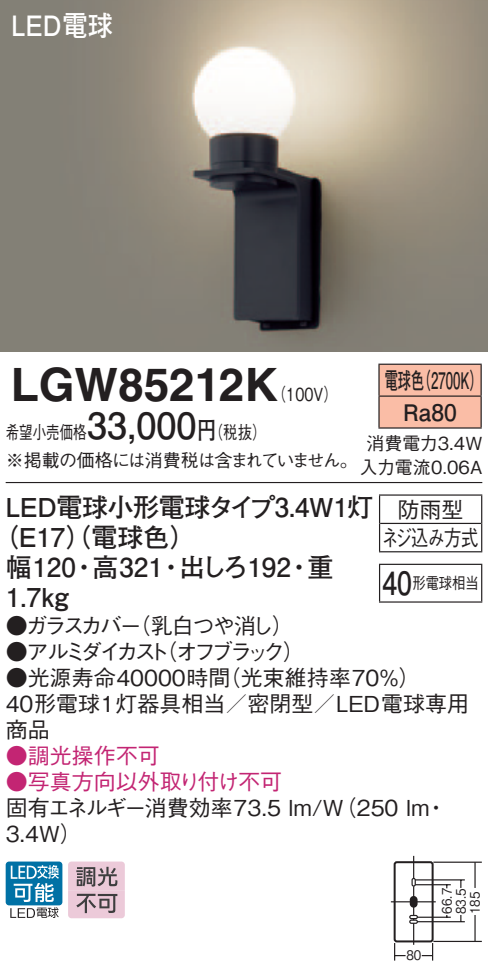
<style>
.page{position:relative;width:488px;height:974px;background:#fff}
.page>*{position:absolute;margin:0;border:0;box-sizing:border-box;transform-origin:0 0}
.t1{font:700 46px "Helvetica LT Std";color:#231f20}
.t2{font:700 36px "Futo Go B101 Pro";color:#231f20}
.t3{font:700 32px "Futo Go B101 Pro";color:#231f20;scale:.83 1}
.t4{font:700 28px "Futo Go B101 Pro";color:#fff;scale:.9 1}
.t5{font:700 26px/30px "Futo Go B101 Pro";letter-spacing:-.015em;color:#231f20}
.t6{font:700 22.8px/32px "Futo Go B101 Pro";color:#231f20;scale:.58 1}
.t7{font:500 22px/26px "Gothic BBB Pro";color:#231f20}
.t8{font:500 22px "Gothic BBB Pro";color:#c32573}
.t9{font:500 22px "Gothic BBB Pro";letter-spacing:-.195em;color:#231f20}
.t10{font:500 22px/28.4px "Gothic BBB Pro";letter-spacing:-.045em;color:#231f20;text-align:center}
.t11{font:500 18px/28px "Gothic BBB Pro";letter-spacing:-.04em;color:#231f20;scale:.75 1}
.t12{font:500 18px/24px "Gothic BBB Pro";color:#231f20;text-align:center}
.t13{font:500 18px "Gothic BBB Pro";color:#231f20;scale:.8 1}
.t14{font:500 16px "Gothic BBB Pro";color:#231f20;scale:.83 1}
.t15{font:500 13.2px/14px "Gothic BBB Pro";color:#231f20;text-align:justify;scale:.9 1}
.s1{font-family:"Futo Go B101 Pro";font-weight:700;font-size:24px}
</style>
<div class="page">
<hr style="left:415px;top:884px;width:35px;height:1px;background:#231f20">
<hr style="left:417px;top:916px;width:33px;height:1px;background:#231f20">
<hr style="left:391px;top:901px;width:44px;height:1px;background:#231f20">
<hr style="left:415px;top:879px;width:49px;height:1px;background:#231f20">
<hr style="left:433px;top:861px;width:48px;height:1px;background:#231f20">
<hr style="left:433px;top:940px;width:48px;height:2px;background:#231f20">
<hr style="left:417px;top:920px;width:47px;height:2px;background:#231f20">
<svg style="left:474px;top:915px;width:1px;height:26px"></svg>
<svg style="left:474px;top:862px;width:1px;height:25px"></svg>
<div style="left:393px;top:861px;width:40px;height:81px;border:2px solid #231f20;border-radius:2px"></div>
<svg style="left:394px;top:855px;width:39px;height:105px"></svg>
<img style="left:0;top:0;width:488px;height:351px">
<div style="left:6px;top:861px;width:56px;height:44px;background:#0071a5;border-radius:3px"></div>
<svg style="left:10px;top:865px;width:49px;height:52px"></svg>
<svg style="left:68px;top:861px;width:57px;height:57px;background:#c9afbb"></svg>
<hr style="left:6px;top:482px;width:476px;height:1px;background:#231f20">
<div style="left:379px;top:365px;width:101px;height:62px;background:#fabda6"></div>
<hr style="left:378px;top:363px;width:103px;height:2px;background:#231f20">
<hr style="left:378px;top:365px;width:1px;height:30px;background:#231f20">
<hr style="left:480px;top:365px;width:1px;height:30px;background:#231f20">
<hr style="left:378px;top:395px;width:103px;height:2px;background:#231f20">
<hr style="left:378px;top:396px;width:1px;height:31px;background:#231f20">
<hr style="left:480px;top:396px;width:1px;height:31px;background:#231f20">
<hr style="left:378px;top:427px;width:103px;height:1px;background:#231f20">
<svg style="left:379px;top:495px;width:1px;height:56px"></svg>
<hr style="left:379px;top:494px;width:103px;height:1px;background:#231f20">
<svg style="left:481px;top:495px;width:1px;height:56px"></svg>
<hr style="left:380px;top:522px;width:101px;height:2px;background:#231f20">
<hr style="left:379px;top:551px;width:103px;height:1px;background:#231f20">
<hr style="left:379px;top:565px;width:1px;height:36px;background:#231f20">
<hr style="left:379px;top:563px;width:103px;height:2px;background:#231f20">
<hr style="left:481px;top:565px;width:1px;height:36px;background:#231f20">
<hr style="left:379px;top:601px;width:103px;height:1px;background:#231f20">
<p class="t4" style="left:11px;top:3px;width:114px">LED電球</p>
<h1 class="t1" style="left:11px;top:357px;width:268px">LGW85212K</h1>
<p class="t13" style="left:197px;top:417px;width:88px">（<span class="s1">円</span>税抜(</p>
<p class="t6" style="left:417px;top:361px;width:115px">（2700 (K</p>
<p class="t6" style="left:403px;top:361px;width:94px;text-indent:-19px">電球色<br>Ra80</p>
<p class="t13" style="left:272px;top:380px;width:84px">（100 (V</p>
<h2 class="t2" style="left:87px;top:396px;width:111px">33,000</h2>
<p class="t11" style="left:6px;top:416px;width:471px">希望小売価格<br>※掲載の価格には消費税は含まれていません。</p>
<p class="t5" style="left:6px;top:489px;width:369px">LED電球小形電球タイプ3.4W 灯1</p>
<p class="t5" style="left:-8px;top:519px;width:206px">（E17（）電球色(</p>
<p class="t5" style="left:307px;top:549px;width:27px">重</p>
<p class="t12" style="left:359px;top:429px;width:124px">消費電力3.4W入力電流0.06A</p>
<p class="t10" style="left:381px;top:492px;width:98px">防雨型<br>ネジ込み方式</p>
<p class="t14" style="left:412px;top:570px;width:81px">形電球相当</p>
<p class="t5" style="left:6px;top:549px;width:72px">幅120<br>1.7kg</p>
<p class="t5" style="left:92px;top:549px;width:72px">高321</p>
<p class="t5" style="left:179px;top:549px;width:113px">出しろ192</p>
<p class="t5" style="left:71px;top:549px;width:27px">・</p>
<p class="t5" style="left:158px;top:549px;width:27px">・</p>
<p class="t5" style="left:286px;top:549px;width:27px">・</p>
<h3 class="t3" style="left:382px;top:557px;width:37px">40</h3>
<p class="t7" style="left:129px;top:610px;width:166px">（乳白つや消し(</p>
<p class="t7" style="left:6px;top:610px;width:138px">●ガラスカバー</p>
<p class="t7" style="left:155px;top:636px;width:151px">（オフブラック(</p>
<p class="t9" style="left:6px;top:634px;width:165px">●アルミダイカスト</p>
<p class="t7" style="left:219px;top:662px;width:203px">（光束維持率70％(</p>
<p class="t7" style="left:6px;top:662px;width:464px">●光源寿命40000時間<br>40形電球1灯器具相当／密閉型／LED電球専用商品</p>
<p class="t8" style="left:6px;top:738px;width:155px">●調光操作不可</p>
<p class="t8" style="left:6px;top:764px;width:278px">●写真方向以外取り付け不可</p>
<p class="t7" style="left:425px;top:792px;width:23px">・</p>
<p class="t7" style="left:6px;top:792px;width:425px">固有エネルギー消費効率73.5 lm （W/ 250 lm<br>3.4W(</p>
<p class="t15" style="left:406px;top:946px;width:18px">80</p>
<p class="t15" style="left:438px;top:914px;width:31px;rotate:-90deg">66.7<br>83.5<br>185</p>
</div>
